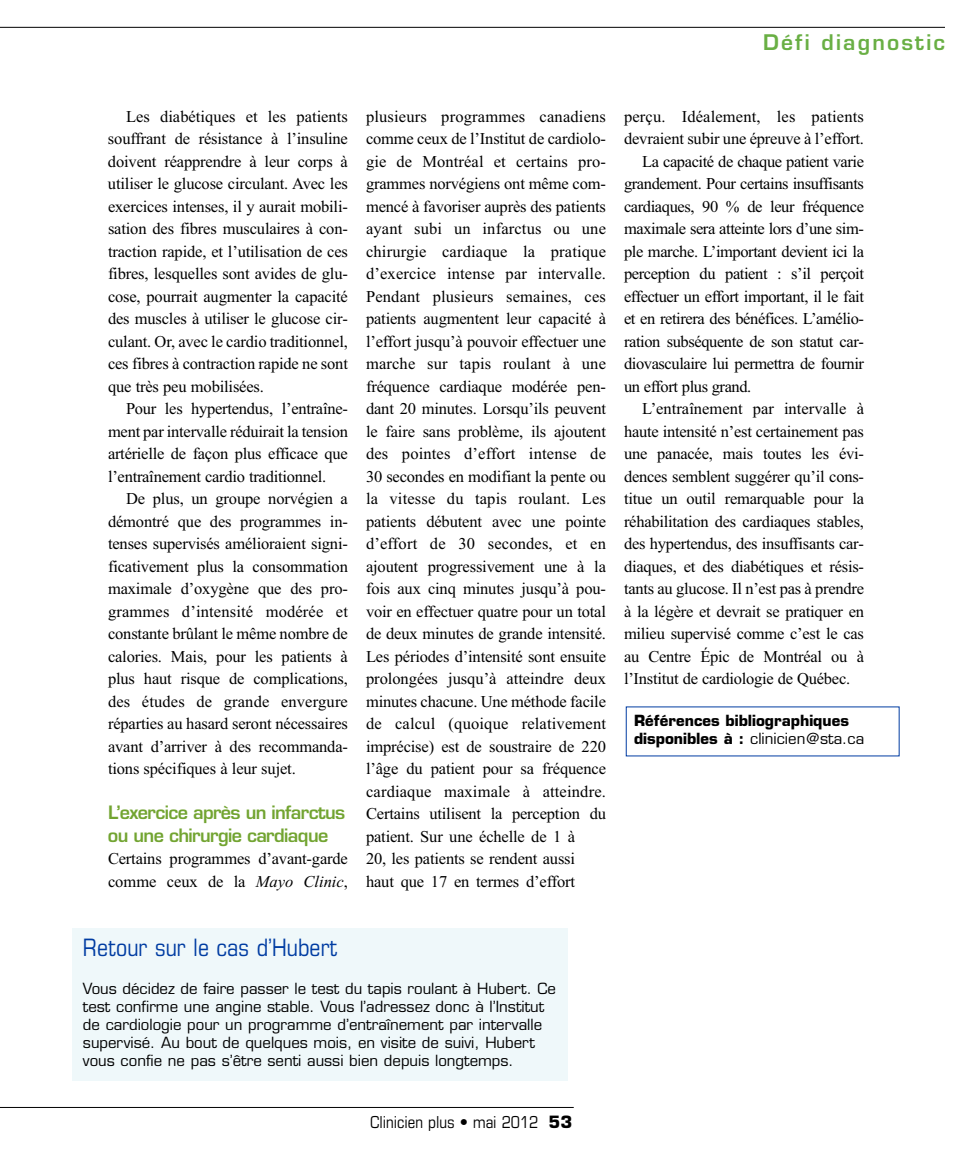
<style>
.page{position:relative;width:972px;height:1175px;background:#fff}
.page>*{position:absolute;margin:0;border:0;box-sizing:border-box;transform-origin:0 0}
.t1{font:condensed 24px "Eurostile";color:#003ca2}
.t2{font:600 21px "Eurostile";letter-spacing:.105em;color:#69af44}
.t3{font:600 18px/22.5px "Eurostile";letter-spacing:-.035em;color:#72a431}
.t4{font:16.5px/22.5px "Times";letter-spacing:-.01em;color:#000;text-align:justify}
.t5{font:16.5px "Times";letter-spacing:.01em;color:#000}
.t6{font:condensed 16.5px "Eurostile";color:#000}
.t7{font:15px/18px "Eurostile";color:#000}
.t8{font:700 15px/18px "Eurostile";color:#000}
.s1{font-style:italic}
.s2{font-weight:400}
.s3{font-weight:700;font-stretch:normal}
</style>
<div class="page">
<hr style="left:0;top:1107px;width:574px;height:1px;background:#000">
<div style="left:72px;top:928px;width:496px;height:152px;background:#eff8fa"></div>
<hr style="left:0;top:27px;width:945px;height:1px;background:#000">
<p class="t2" style="left:763px;top:34px;width:183px">Défi diagnostic</p>
<p class="t4" style="left:108px;top:105px;width:241px;text-indent:18px">Les diabétiques et les patients souffrant de résistance à l’insuline doivent réapprendre à leur corps à utiliser le glucose circulant. Avec les exercices intenses, il y aurait mobili&shy;sation des fibres musculaires à con&shy;traction rapide, et l’utilisation de ces fibres, lesquelles sont avides de glu&shy;cose, pourrait augmenter la capacité des muscles à utiliser le glucose cir&shy;culant. Or, avec le cardio traditionnel, ces fibres à contraction rapide ne sont que très peu mobilisées.</p>
<p class="t4" style="left:108px;top:397px;width:241px;text-indent:18px">Pour les hypertendus, l’entraîne&shy;ment par intervalle réduirait la tension artérielle de façon plus efficace que l’entraînement cardio traditionnel.</p>
<p class="t4" style="left:108px;top:487px;width:241px;text-indent:18px">De plus, un groupe norvégien a démontré que des programmes in&shy;tenses supervisés amélioraient signi&shy;ficativement plus la consommation maximale d’oxygène que des pro&shy;grammes d’intensité modérée et constante brûlant le même nombre de calories. Mais, pour les patients à plus haut risque de complications, des études de grande envergure réparties au hasard seront nécessaires avant d’arriver à des recommanda&shy;tions spécifiques à leur sujet.</p>
<p class="t3" style="left:108px;top:803px;width:239px">L’exercice après un infarctus ou une chirurgie cardiaque</p>
<p class="t4" style="left:108px;top:847px;width:241px">Certains programmes d’avant-garde comme ceux de la <span class="s1">Mayo Clinic</span>,</p>
<p class="t4" style="left:366px;top:105px;width:241px;text-align:left">plusieurs programmes canadiens comme ceux de l’Institut de cardiolo&shy;gie de Montréal et certains pro&shy;grammes norvégiens ont même com&shy;mencé à favoriser auprès des patients ayant subi un infarctus ou une chirurgie cardiaque la pratique d’exercice intense par intervalle.<br>Pendant plusieurs semaines, ces patients augmentent leur capacité à l’effort jusqu’à pouvoir effectuer une marche sur tapis roulant à une fréquence cardiaque modérée pen&shy;dant 20 minutes. Lorsqu’ils peuvent le faire sans problème, ils ajoutent des pointes d’effort intense de 30 secondes en modifiant la pente ou la vitesse du tapis roulant. Les patients débutent avec une pointe d’effort de 30 secondes, et en ajoutent progressivement une à la fois aux cinq minutes jusqu’à pou&shy;voir en effectuer quatre pour un total de deux minutes de grande intensité.<br>Les périodes d’intensité sont ensuite prolongées jusqu’à atteindre deux minutes chacune. Une méthode facile de calcul (quoique relativement imprécise) est de soustraire de 220 l’âge du patient pour sa fréquence cardiaque maximale à atteindre.<br>Certains utilisent la perception du patient. Sur une échelle de 1 à<br>20, les patients se rendent aussi haut que 17 en termes d’effort</p>
<p class="t5" style="left:624px;top:106px;width:241px">perçu. Idéalement, les patients</p>
<p class="t4" style="left:624px;top:127px;width:241px">devraient subir une épreuve à l’effort.</p>
<p class="t4" style="left:642px;top:150px;width:223px">La capacité de chaque patient varie</p>
<p class="t4" style="left:624px;top:172px;width:241px">grandement. Pour certains insuffisants</p>
<p class="t4" style="left:624px;top:195px;width:241px">cardiaques, 90 % de leur fréquence</p>
<p class="t4" style="left:624px;top:217px;width:241px">maximale sera atteinte lors d’une sim-</p>
<p class="t4" style="left:624px;top:240px;width:241px">ple marche. L’important devient ici la</p>
<p class="t4" style="left:624px;top:262px;width:241px">perception du patient : s’il perçoit</p>
<p class="t4" style="left:624px;top:285px;width:241px">effectuer un effort important, il le fait</p>
<p class="t4" style="left:624px;top:307px;width:241px">et en retirera des bénéfices. L’amélio-</p>
<p class="t4" style="left:624px;top:330px;width:241px">ration subséquente de son statut car-</p>
<p class="t4" style="left:624px;top:352px;width:241px">diovasculaire lui permettra de fournir</p>
<p class="t4" style="left:624px;top:375px;width:129px">un effort plus grand.</p>
<p class="t4" style="left:642px;top:397px;width:223px">L’entraînement par intervalle à</p>
<p class="t4" style="left:624px;top:420px;width:241px">haute intensité n’est certainement pas</p>
<p class="t4" style="left:624px;top:442px;width:241px">une panacée, mais toutes les évi-</p>
<p class="t4" style="left:624px;top:465px;width:241px">dences semblent suggérer qu’il cons-</p>
<p class="t4" style="left:624px;top:487px;width:241px">titue un outil remarquable pour la</p>
<p class="t4" style="left:624px;top:510px;width:241px">réhabilitation des cardiaques stables,</p>
<p class="t4" style="left:624px;top:532px;width:241px">des hypertendus, des insuffisants car-</p>
<p class="t4" style="left:624px;top:555px;width:241px">diaques, et des diabétiques et résis-</p>
<p class="t4" style="left:624px;top:577px;width:241px">tants au glucose. Il n’est pas à prendre</p>
<p class="t4" style="left:624px;top:600px;width:241px">à la légère et devrait se pratiquer en</p>
<p class="t4" style="left:624px;top:622px;width:241px">milieu supervisé comme c’est le cas</p>
<p class="t4" style="left:624px;top:645px;width:241px">au Centre Épic de Montréal ou à</p>
<p class="t4" style="left:624px;top:667px;width:228px">l’Institut de cardiologie de Québec.</p>
<p class="t8" style="left:634px;top:713px;width:232px">Références bibliographiques disponibles à : <span class="s2">clinicien@sta.ca</span></p>
<h1 class="t1" style="left:83px;top:939px;width:256px">Retour sur le cas d’Hubert</h1>
<p class="t7" style="left:83px;top:980px;width:475px">Vous décidez de faire passer le test du tapis roulant à Hubert. Ce test confirme une angine stable. Vous l’adressez donc à l’Institut de cardiologie pour un programme d’entraînement par intervalle supervisé. Au bout de quelques mois, en visite de suivi, Hubert vous confie ne pas s’être senti aussi bien depuis longtemps.</p>
<p class="t6" style="left:370px;top:1116px;width:204px">Clinicien plus • mai 2012 <span class="s3">53</span></p>
</div>
